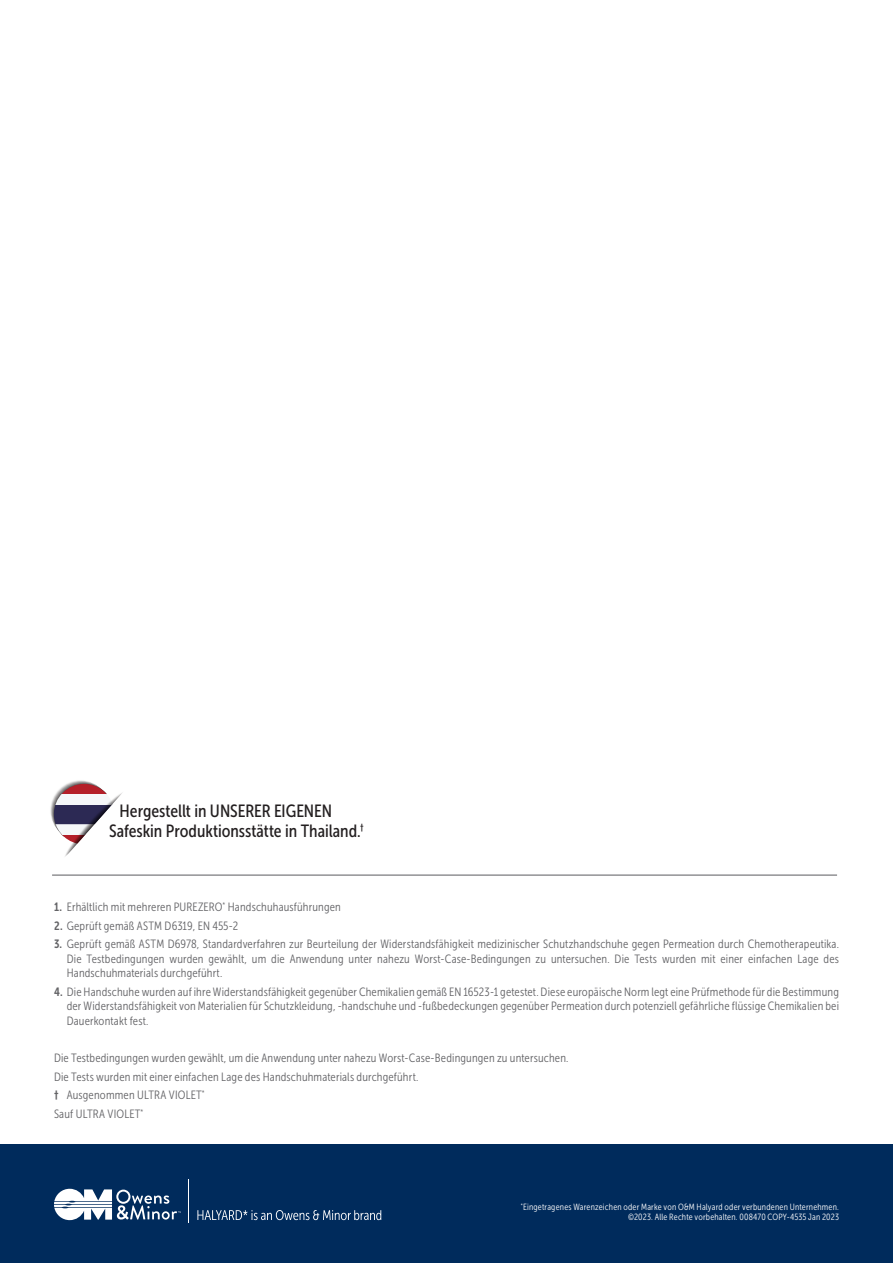
<style>
.page{position:relative;width:893px;height:1263px;background:#fff}
.page>*{position:absolute;margin:0;border:0;box-sizing:border-box;transform-origin:0 0}
.t1{font:19.95px "Museo Sans Cond 500";letter-spacing:-.01em;color:#211e1e}
.t2{font:19.95px "Museo Sans Cond 500";letter-spacing:.02em;color:#211e1e}
.t3{font:17.85px "Museo Sans Cond 500";color:#211e1e}
.t4{font:17.55px/19.4px "Museo Sans Cond 500";color:#231f20}
.t5{font:12px/14.4px "Museo Sans Cond 300";letter-spacing:.015em;color:#636366;text-align:justify}
.t6{font:9px/10.8px "Museo Sans Cond 300";letter-spacing:.025em;color:#fff;text-align:right}
.s1{font-size:19.95px}
.s2{font-family:"Museo Sans Cond 700"}
</style>
<div class="page">
<div style="left:0;top:1145px;width:893px;height:118px;background:#002b5c"></div>
<svg style="left:197px;top:1210px;width:184px;height:10px"></svg>
<hr style="left:188px;top:1179px;width:1px;height:44px;background:#fff">
<svg style="left:54px;top:1189px;width:127px;height:31px"></svg>
<svg style="left:50px;top:780px;width:72px;height:77px"></svg>
<hr style="left:52px;top:874px;width:785px;height:2px;background:#636366">
<h1 class="t2" style="left:137px;top:794px;width:128px">Manufactured at</h1>
<h2 class="t3" style="left:116px;top:817px;width:133px"><span class="s1">OUR OWN</span> Safeskin</h2>
<h3 class="t4" style="left:109px;top:801px;width:256px;text-indent:11px">Hergestellt in UNSERER EIGENEN<br>Safeskin Produktionsstätte in Thailand.<sup>†</sup></h3>
<p class="t5" style="left:54px;top:900px;width:288px"><span class="s2">1.</span> Erhältlich mit mehreren PUREZERO<sup>*</sup> Handschuhausführungen</p>
<p class="t5" style="left:54px;top:918px;width:186px"><span class="s2">2.</span> Geprüft gemäß ASTM D6319, EN 455-2</p>
<p class="t5" style="left:67px;top:937px;width:774px;text-indent:-13px"><span class="s2">3.</span> Geprüft gemäß ASTM D6978, Standardverfahren zur Beurteilung der Widerstandsfähigkeit medizinischer Schutzhandschuhe gegen Permeation durch Chemotherapeutika.<br>Die Testbedingungen wurden gewählt, um die Anwendung unter nahezu Worst-Case-Bedingungen zu untersuchen. Die Tests wurden mit einer einfachen Lage des Handschuhmaterials durchgeführt.</p>
<p class="t5" style="left:67px;top:985px;width:774px;text-indent:-13px"><span class="s2">4.</span> Die Handschuhe wurden auf ihre Widerstandsfähigkeit gegenüber Chemikalien gemäß EN 16523-1 getestet. Diese europäische Norm legt eine Prüfmethode für die Bestimmung der Widerstandsfähigkeit von Materialien für Schutzkleidung, -handschuhe und -fußbedeckungen gegenüber Permeation durch potenziell gefährliche flüssige Chemikalien bei Dauerkontakt fest.</p>
<p class="t5" style="left:54px;top:1049px;width:516px;line-height:18.6px;text-align:left">Die Testbedingungen wurden gewählt, um die Anwendung unter nahezu Worst-Case-Bedingungen zu untersuchen.<br>Die Tests wurden mit einer einfachen Lage des Handschuhmaterials durchgeführt.<br><span class="s2">†</span> Ausgenommen ULTRA VIOLET<sup>*<br></sup>Sauf ULTRA VIOLET<sup>*</sup></p>
<h1 class="t1" style="left:95px;top:937px;width:196px">Manufactured at OUR OWN</h1>
<h2 class="t3" style="left:74px;top:959px;width:184px">Safeskin Facility in Thailand.</h2>
<p class="t6" style="left:521px;top:1201px;width:320px"><sup>*</sup>Eingetragenes Warenzeichen oder Marke von O&amp;M Halyard oder verbundenen Unternehmen. ©2023. Alle Rechte vorbehalten. 008470 COPY-4535 Jan 2023</p>
</div>
